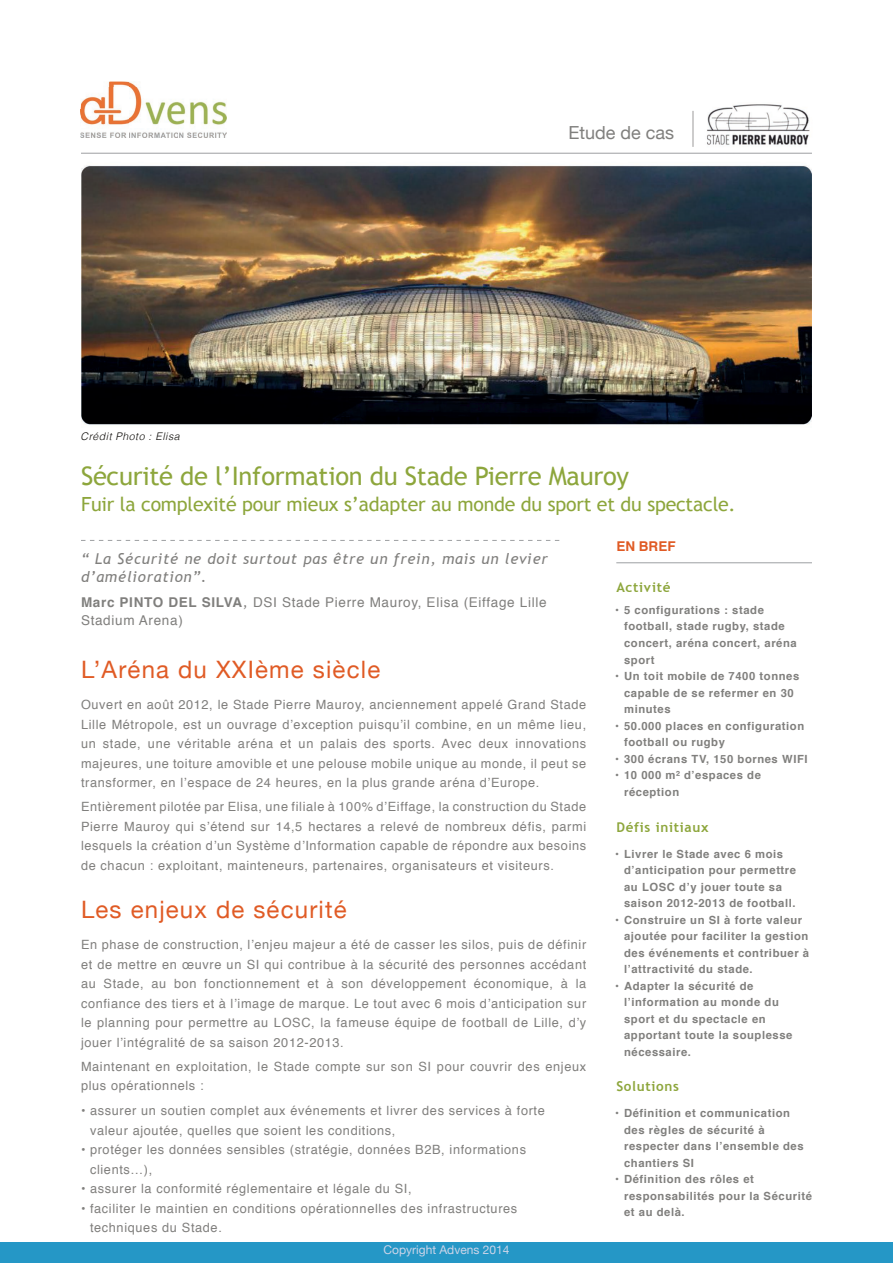
<style>
.page{position:relative;width:893px;height:1263px;background:#fff}
.page>*{position:absolute;margin:0;border:0;box-sizing:border-box;transform-origin:0 0}
.t1{font:25.5px "Trebuchet MS";letter-spacing:-.01em;color:#8da63c}
.t2{font:24px "Helvetica Neue";letter-spacing:.05em;color:#e05b25}
.t3{font:19.5px "Trebuchet MS";letter-spacing:-.01em;color:#8da63c}
.t4{font:18px "Helvetica Neue";color:#807f7d}
.t5{font:italic 15px/18px "Trebuchet MS";letter-spacing:.05em;color:#807f7d}
.t6{font:13.5px/18px "Helvetica";letter-spacing:.05em;color:#807f7d}
.t7{font:700 13.5px "Trebuchet MS";letter-spacing:.05em;color:#8da63c}
.t8{font:700 13.5px "Helvetica";color:#e05b25}
.t9{font:12.75px/19.5px "Helvetica";letter-spacing:.05em;color:#807f7d}
.t10{font:12px "Helvetica Neue";color:#cdd5e9}
.t11{font:700 11.25px/16.5px "Helvetica";letter-spacing:.05em;color:#807f7d}
.t12{font:italic 300 10.5px "Helvetica";letter-spacing:.05em;color:#0d0b08}
.s1{font-weight:200;font-size:36px}
.s2{font-weight:700}
.s3{font-family:"Trebuchet MS"}
</style>
<div class="page">
<img style="left:81px;top:137px;width:731px;height:289px">
<hr style="left:81px;top:153px;width:731px;height:1px;background:#9d9fa2">
<svg style="left:81px;top:540px;width:478px;height:1px"></svg>
<div style="left:0;top:1242px;width:893px;height:21px;background:#2597c6"></div>
<img style="left:702px;top:104px;width:110px;height:45px">
<hr style="left:616px;top:562px;width:196px;height:1px;background:#9d9fa2">
<img style="left:108px;top:82px;width:21px;height:6px">
<img style="left:129px;top:82px;width:9px;height:6px">
<img style="left:81px;top:88px;width:146px;height:49px">
<p class="t12" style="left:81px;top:429px;width:101px">Crédit Photo : Elisa</p>
<h3 class="t4" style="left:568px;top:120px;width:130px">Etude de cas <span class="s1">|</span></h3>
<h1 class="t1" style="left:81px;top:461px;width:550px">Sécurité de l’Information du Stade Pierre Mauroy</h1>
<h3 class="t3" style="left:81px;top:492px;width:656px">Fuir la complexité pour mieux s’adapter au monde du sport et du spectacle.</h3>
<p class="t5" style="left:81px;top:550px;width:468px">“ La Sécurité ne doit surtout pas être un frein, mais un levier d’amélioration”.</p>
<p class="t6" style="left:81px;top:594px;width:467px"><span class="s2">Marc PINTO DEL SILVA</span><span class="s3">,</span> DSI Stade Pierre Mauroy, Elisa (Eiffage Lille<br>Stadium Arena)</p>
<h2 class="t2" style="left:81px;top:652px;width:301px">L’Aréna du XXIème siècle</h2>
<p class="t9" style="left:81px;top:695px;width:507px;text-align:justify">Ouvert en août 2012, le Stade Pierre Mauroy, anciennement appelé Grand Stade Lille Métropole, est un ouvrage d’exception puisqu’il combine, en un même lieu, un stade, une véritable aréna et un palais des sports. Avec deux innovations majeures, une toiture amovible et une pelouse mobile unique au monde, il peut se transformer, en l’espace de 24 heures, en la plus grande aréna d’Europe.</p>
<p class="t9" style="left:81px;top:797px;width:507px;text-align:justify">Entièrement pilotée par Elisa, une filiale à 100% d’Eiffage, la construction du Stade Pierre Mauroy qui s’étend sur 14,5 hectares a relevé de nombreux défis, parmi lesquels la création d’un Système d’Information capable de répondre aux besoins de chacun : exploitant, mainteneurs, partenaires, organisateurs et visiteurs.</p>
<h2 class="t2" style="left:81px;top:892px;width:267px">Les enjeux de sécurité</h2>
<p class="t9" style="left:81px;top:935px;width:507px;text-align:justify">En phase de construction, l’enjeu majeur a été de casser les silos, puis de définir et de mettre en œuvre un SI qui contribue à la sécurité des personnes accédant au Stade, au bon fonctionnement et à son développement économique, à la confiance des tiers et à l’image de marque. Le tout avec 6 mois d’anticipation sur le planning pour permettre au LOSC, la fameuse équipe de football de Lille, d’y jouer l’intégralité de sa saison 2012-2013.</p>
<p class="t9" style="left:81px;top:1057px;width:507px">Maintenant en exploitation, le Stade compte sur son SI pour couvrir des enjeux plus opérationnels :</p>
<p class="t9" style="left:90px;top:1101px;width:456px;text-indent:-9px">• assurer un soutien complet aux événements et livrer des services à forte valeur ajoutée, quelles que soient les conditions,</p>
<p class="t9" style="left:90px;top:1140px;width:438px;text-indent:-9px">• protéger les données sensibles (stratégie, données B2B, informations clients…),</p>
<p class="t9" style="left:81px;top:1179px;width:332px">• assurer la conformité réglementaire et légale du SI,</p>
<p class="t9" style="left:90px;top:1199px;width:429px;text-indent:-9px">• faciliter le maintien en conditions opérationnelles des infrastructures techniques du Stade.</p>
<p class="t10" style="left:383px;top:1241px;width:128px">Copyright Advens 2014</p>
<p class="t8" style="left:616px;top:536px;width:61px">EN BREF</p>
<p class="t7" style="left:616px;top:578px;width:56px">Activité</p>
<p class="t11" style="left:624px;top:602px;width:174px;text-indent:-9px">• 5 configurations : stade football, stade rugby, stade concert, aréna concert, aréna sport</p>
<p class="t11" style="left:624px;top:668px;width:177px;text-indent:-9px">• Un toit mobile de 7400 tonnes capable de se refermer en 30 minutes</p>
<p class="t11" style="left:624px;top:717px;width:182px;text-indent:-9px">• 50.000 places en configuration football ou rugby</p>
<p class="t11" style="left:615px;top:750px;width:194px">• 300 écrans TV, 150 bornes WIFI</p>
<p class="t11" style="left:624px;top:767px;width:138px;text-indent:-9px">• 10 000 m² d’espaces de réception</p>
<p class="t7" style="left:616px;top:819px;width:94px">Défis initiaux</p>
<p class="t11" style="left:624px;top:846px;width:174px;text-indent:-9px">• Livrer le Stade avec 6 mois d’anticipation pour permettre au LOSC d’y jouer toute sa saison 2012-2013 de football.</p>
<p class="t11" style="left:624px;top:912px;width:187px;text-indent:-9px">• Construire un SI à forte valeur ajoutée pour faciliter la gestion des événements et contribuer à l’attractivité du stade.</p>
<p class="t11" style="left:624px;top:978px;width:170px;text-indent:-9px">• Adapter la sécurité de l’information au monde du sport et du spectacle en apportant toute la souplesse nécessaire.</p>
<p class="t7" style="left:616px;top:1077px;width:64px">Solutions</p>
<p class="t11" style="left:624px;top:1105px;width:181px;text-indent:-9px">• Définition et communication des règles de sécurité à respecter dans l’ensemble des chantiers SI</p>
<p class="t11" style="left:624px;top:1171px;width:189px;text-indent:-9px">• Définition des rôles et responsabilités pour la Sécurité et au delà.</p>
</div>
